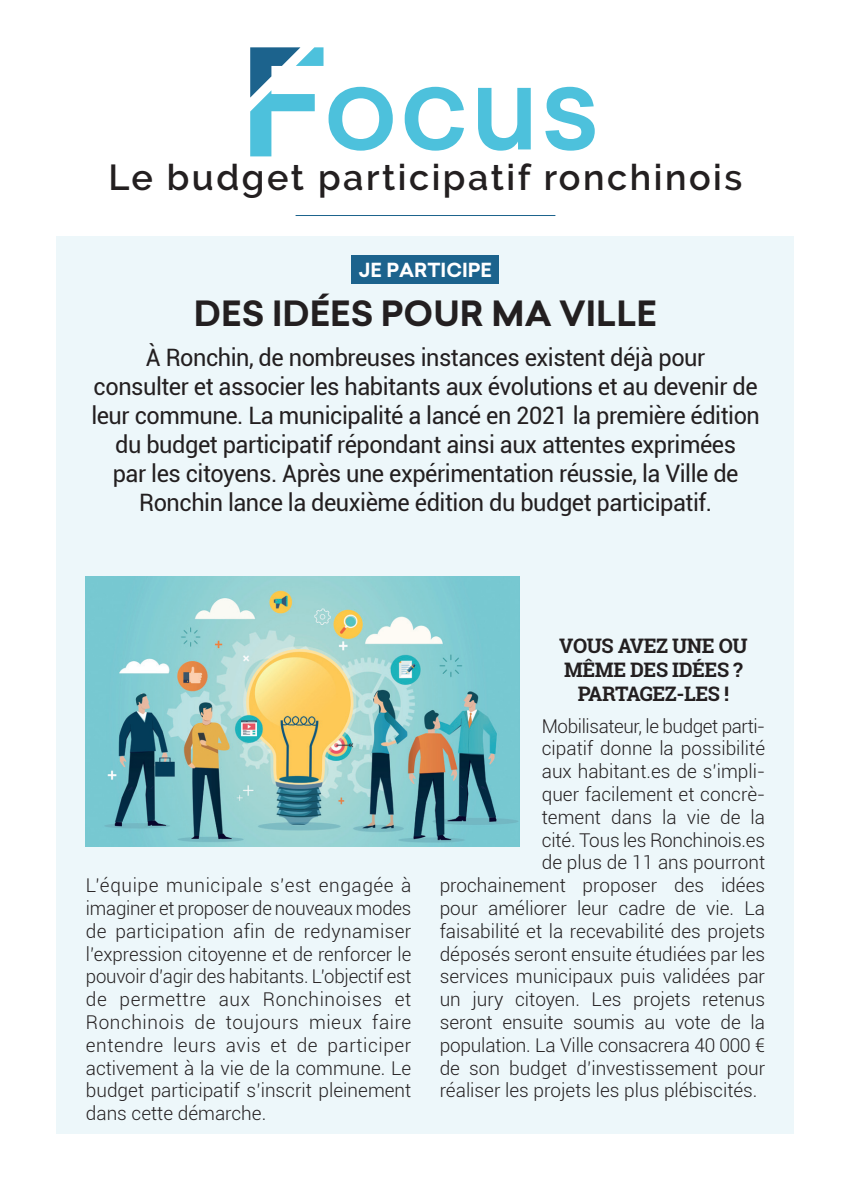
<style>
.page{position:relative;width:851px;height:1191px;background:#fff}
.page>*{position:absolute;margin:0;border:0;box-sizing:border-box;transform-origin:0 0}
.t1{font:500 120px "Sailec";color:#4dc1dc}
.t2{font:600 36px "Raleway";letter-spacing:.07em;color:#231f20}
.t3{font:700 34px "Sailec";color:#231f20}
.t4{font:24px/28.8px "Roboto";letter-spacing:-.02em;color:#231f20;text-align:center}
.t5{font:700 20px/24px "Roboto Slab";letter-spacing:-.02em;color:#231f20;text-align:center}
.t6{font:300 19px/22.8px "Roboto";color:#231f20;text-align:justify}
.t7{font:300 19px "Roboto";letter-spacing:-.02em;color:#231f20}
.t8{font:700 19px "Sailec";color:#fff}
</style>
<div class="page">
<hr style="left:295px;top:215px;width:260px;height:1px;background:#1c638d">
<div style="left:57px;top:236px;width:737px;height:898px;background:#edf7fa"></div>
<div style="left:351px;top:255px;width:148px;height:29px;background:#1c638d"></div>
<svg style="left:250px;top:47px;width:73px;height:109px"></svg>
<img style="left:86px;top:576px;width:433px;height:270px">
<p class="t1" style="left:322px;top:21px;width:279px">ocus</p>
<p class="t2" style="left:109px;top:157px;width:635px">Le budget participatif ronchinois</p>
<p class="t8" style="left:359px;top:256px;width:135px">JE PARTICIPE</p>
<p class="t3" style="left:194px;top:289px;width:464px">DES IDÉES POUR MA VILLE</p>
<p class="t4" style="left:91px;top:343px;width:670px">À Ronchin, de nombreuses instances existent déjà pour<br>consulter et associer les habitants aux évolutions et au devenir de leur commune. La municipalité a lancé en 2021 la première édition du budget participatif répondant ainsi aux attentes exprimées<br>par les citoyens. Après une expérimentation réussie, la Ville de Ronchin lance la deuxième édition du budget participatif.</p>
<p class="t6" style="left:86px;top:873px;width:327px">L’équipe municipale s’est engagée à imaginer et proposer de nouveaux modes de participation afin de redynamiser l’expression citoyenne et de renforcer le pouvoir d’agir des habitants. L’objectif est de permettre aux Ronchinoises et Ronchinois de toujours mieux faire entendre leurs avis et de participer activement à la vie de la commune. Le budget participatif s’inscrit pleinement dans cette démarche.</p>
<p class="t5" style="left:559px;top:633px;width:190px">VOUS AVEZ UNE OU<br>MÊME DES IDÉES ?<br>PARTAGEZ-LES !</p>
<p class="t7" style="left:541px;top:712px;width:225px">Mobilisateur, le budget parti-</p>
<p class="t6" style="left:541px;top:736px;width:225px">cipatif donne la possibilité</p>
<p class="t6" style="left:541px;top:759px;width:225px">aux habitant.es de s’impli-</p>
<p class="t6" style="left:541px;top:782px;width:225px">quer facilement et concrè-</p>
<p class="t6" style="left:541px;top:805px;width:225px">tement dans la vie de la</p>
<p class="t6" style="left:541px;top:827px;width:225px">cité. Tous les Ronchinois.es</p>
<p class="t6" style="left:541px;top:850px;width:225px">de plus de 11 ans pourront</p>
<p class="t6" style="left:439px;top:873px;width:327px">prochainement proposer des idées</p>
<p class="t6" style="left:439px;top:896px;width:327px">pour améliorer leur cadre de vie. La</p>
<p class="t6" style="left:439px;top:919px;width:327px">faisabilité et la recevabilité des projets</p>
<p class="t6" style="left:439px;top:941px;width:327px">déposés seront ensuite étudiées par les</p>
<p class="t6" style="left:439px;top:964px;width:327px">services municipaux puis validées par</p>
<p class="t6" style="left:439px;top:987px;width:327px">un jury citoyen. Les projets retenus</p>
<p class="t6" style="left:439px;top:1010px;width:327px">seront ensuite soumis au vote de la</p>
<p class="t6" style="left:439px;top:1033px;width:327px">population. La Ville consacrera 40 000 €</p>
<p class="t6" style="left:439px;top:1055px;width:327px">de son budget d’investissement pour</p>
<p class="t6" style="left:439px;top:1078px;width:319px">réaliser les projets les plus plébiscités.</p>
</div>
